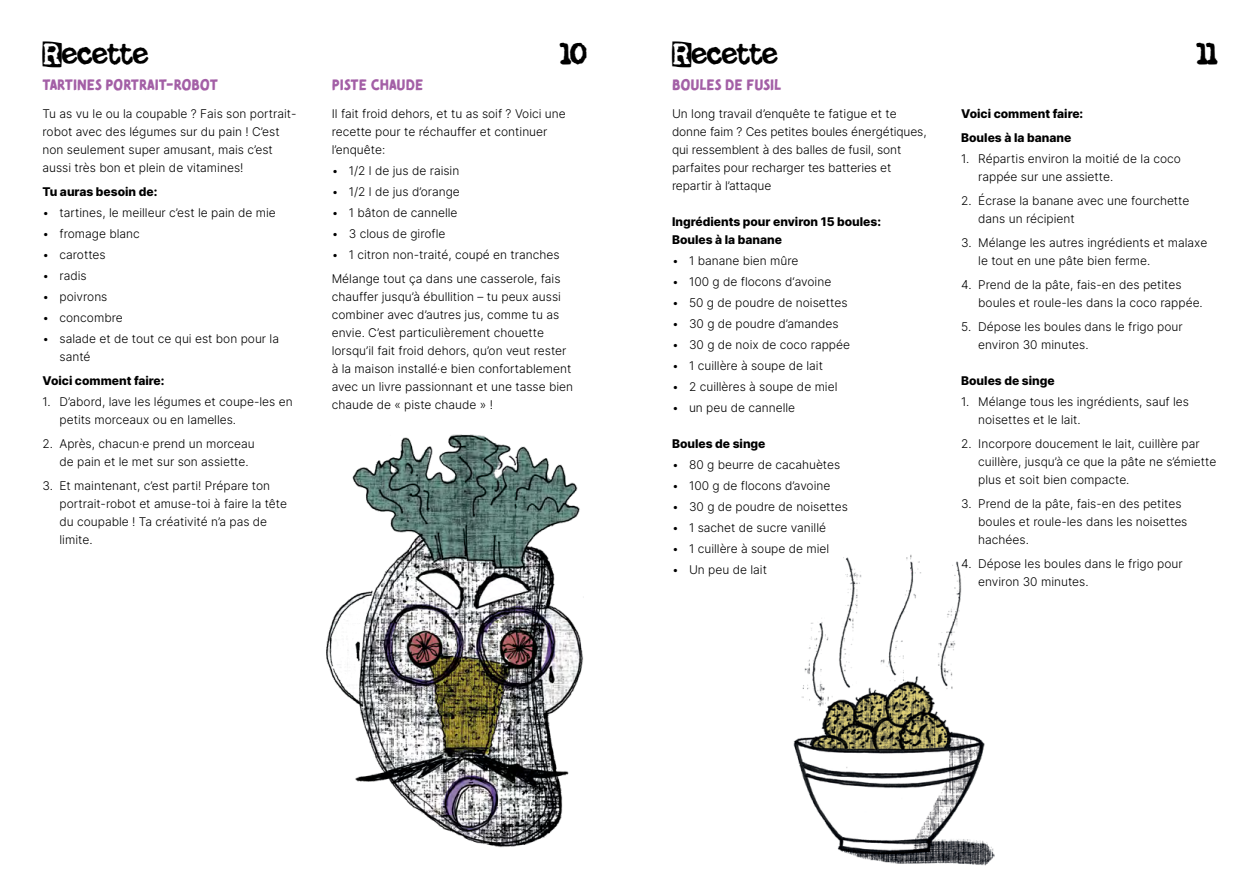
<style>
.page{position:relative;width:1259px;height:893px;background:#fff}
.page>*{position:absolute;margin:0;border:0;box-sizing:border-box;transform-origin:0 0}
.t1{font:30px "La Machine Company";color:#000}
.t2{font:15px "Tomarik Brush";color:#a35fa6}
.t3{font:300 12px/18px "Inter";color:#000}
.t4{font:800 12px/18px "Inter";color:#000}
</style>
<div class="page">
<img style="left:793px;top:554px;width:202px;height:312px">
<img style="left:326px;top:434px;width:258px;height:414px">
<h1 class="t1" style="left:43px;top:39px;width:108px">Recette</h1>
<h1 class="t1" style="left:560px;top:39px;width:28px">10</h1>
<h1 class="t1" style="left:672px;top:39px;width:108px">Recette</h1>
<h1 class="t1" style="left:1197px;top:39px;width:21px">11</h1>
<p class="t2" style="left:43px;top:71px;width:177px">TARTINES PORTRAIT-ROBOT</p>
<p class="t2" style="left:332px;top:71px;width:93px">PISTE CHAUDE</p>
<p class="t2" style="left:672px;top:71px;width:111px">BOULES DE FUSIL</p>
<p class="t3" style="left:672px;top:104px;width:256px">Un long travail d’enquête te fatigue et te donne faim ? Ces petites boules énergétiques, qui ressemblent à des balles de fusil, sont parfaites pour recharger tes batteries et repartir à l’attaque</p>
<p class="t4" style="left:672px;top:212px;width:211px">Ingrédients pour environ 15 boules:<br>Boules à la banane</p>
<p class="t3" style="left:672px;top:251px;width:128px">• 1 banane bien mûre</p>
<p class="t3" style="left:672px;top:272px;width:161px">• 100 g de flocons d‘avoine</p>
<p class="t3" style="left:672px;top:293px;width:177px">• 50 g de poudre de noisettes</p>
<p class="t3" style="left:672px;top:314px;width:168px">• 30 g de poudre d’amandes</p>
<p class="t3" style="left:672px;top:335px;width:180px">• 30 g de noix de coco rappée</p>
<p class="t3" style="left:672px;top:356px;width:152px">• 1 cuillère à soupe de lait</p>
<p class="t3" style="left:672px;top:377px;width:167px">• 2 cuillères à soupe de miel</p>
<p class="t3" style="left:672px;top:398px;width:125px">• un peu de cannelle</p>
<p class="t4" style="left:672px;top:434px;width:95px">Boules de singe</p>
<p class="t3" style="left:672px;top:455px;width:170px">• 80 g beurre de cacahuètes</p>
<p class="t3" style="left:672px;top:476px;width:160px">• 100 g de flocons d’avoine</p>
<p class="t3" style="left:672px;top:497px;width:177px">• 30 g de poudre de noisettes</p>
<p class="t3" style="left:672px;top:518px;width:155px">• 1 sachet de sucre vanillé</p>
<p class="t3" style="left:672px;top:539px;width:159px">• 1 cuillère à soupe de miel</p>
<p class="t3" style="left:672px;top:560px;width:96px">• Un peu de lait</p>
<p class="t3" style="left:332px;top:104px;width:236px">Il fait froid dehors, et tu as soif ? Voici une recette pour te réchauffer et continuer l’enquête:</p>
<p class="t3" style="left:332px;top:161px;width:129px">• 1/2 l de jus de raisin</p>
<p class="t3" style="left:332px;top:182px;width:130px">• 1/2 l de jus d’orange</p>
<p class="t3" style="left:332px;top:203px;width:127px">• 1 bâton de cannelle</p>
<p class="t3" style="left:332px;top:224px;width:115px">• 3 clous de girofle</p>
<p class="t3" style="left:332px;top:242px;width:230px;line-height:24px">• 1 citron non-traité, coupé en tranches<br>Mélange tout ça dans une casserole, fais</p>
<p class="t3" style="left:332px;top:287px;width:243px">chauffer jusqu’à ébullition – tu peux aussi combiner avec d’autres jus, comme tu as envie. C’est particulièrement chouette lorsqu’il fait froid dehors, qu’on veut rester à la maison installé·e bien confortablement avec un livre passionnant et une tasse bien chaude de « piste chaude » !</p>
<p class="t3" style="left:43px;top:104px;width:255px">Tu as vu le ou la coupable ? Fais son portrait&shy;robot avec des légumes sur du pain ! C’est non seulement super amusant, mais c’est aussi très bon et plein de vitamines!</p>
<p class="t4" style="left:43px;top:182px;width:116px">Tu auras besoin de:</p>
<p class="t3" style="left:43px;top:203px;width:235px">• tartines, le meilleur c’est le pain de mie</p>
<p class="t3" style="left:43px;top:224px;width:99px">• fromage blanc</p>
<p class="t3" style="left:43px;top:245px;width:65px">• carottes</p>
<p class="t3" style="left:43px;top:266px;width:46px">• radis</p>
<p class="t3" style="left:43px;top:287px;width:66px">• poivrons</p>
<p class="t3" style="left:43px;top:308px;width:82px">• concombre</p>
<p class="t3" style="left:60px;top:329px;width:221px;text-indent:-17px">• salade et de tout ce qui est bon pour la santé</p>
<p class="t4" style="left:43px;top:371px;width:123px">Voici comment faire:</p>
<p class="t3" style="left:60px;top:392px;width:235px;text-indent:-17px">1. D’abord, lave les légumes et coupe-les en petits morceaux ou en lamelles.</p>
<p class="t3" style="left:60px;top:434px;width:197px;text-indent:-17px">2. Après, chacun·e prend un morceau de pain et le met sur son assiette.</p>
<p class="t3" style="left:60px;top:476px;width:229px;text-indent:-17px">3. Et maintenant, c’est parti! Prépare ton portrait-robot et amuse-toi à faire la tête du coupable ! Ta créativité n’a pas de limite.</p>
<p class="t4" style="left:961px;top:101px;width:123px;line-height:24px">Voici comment faire:<br>Boules à la banane</p>
<p class="t3" style="left:978px;top:149px;width:204px;text-indent:-17px">1. Répartis environ la moitié de la coco rappée sur une assiette.</p>
<p class="t3" style="left:978px;top:191px;width:213px;text-indent:-17px">2. Écrase la banane avec une fourchette dans un récipient</p>
<p class="t3" style="left:978px;top:233px;width:231px;text-indent:-17px">3. Mélange les autres ingrédients et malaxe le tout en une pâte bien ferme.</p>
<p class="t3" style="left:978px;top:275px;width:226px;text-indent:-17px">4. Prend de la pâte, fais-en des petites boules et roule-les dans la coco rappée.</p>
<p class="t3" style="left:978px;top:317px;width:206px;text-indent:-17px">5. Dépose les boules dans le frigo pour environ 30 minutes.</p>
<p class="t4" style="left:961px;top:371px;width:95px">Boules de singe</p>
<p class="t3" style="left:978px;top:392px;width:212px;text-indent:-17px">1. Mélange tous les ingrédients, sauf les noisettes et le lait.</p>
<p class="t3" style="left:978px;top:434px;width:240px;text-indent:-17px">2. Incorpore doucement le lait, cuillère par cuillère, jusqu’à ce que la pâte ne s’émiette plus et soit bien compacte.</p>
<p class="t3" style="left:978px;top:494px;width:211px;text-indent:-17px">3. Prend de la pâte, fais-en des petites boules et roule-les dans les noisettes hachées.</p>
<p class="t3" style="left:978px;top:554px;width:206px;text-indent:-17px">4. Dépose les boules dans le frigo pour environ 30 minutes.</p>
</div>
